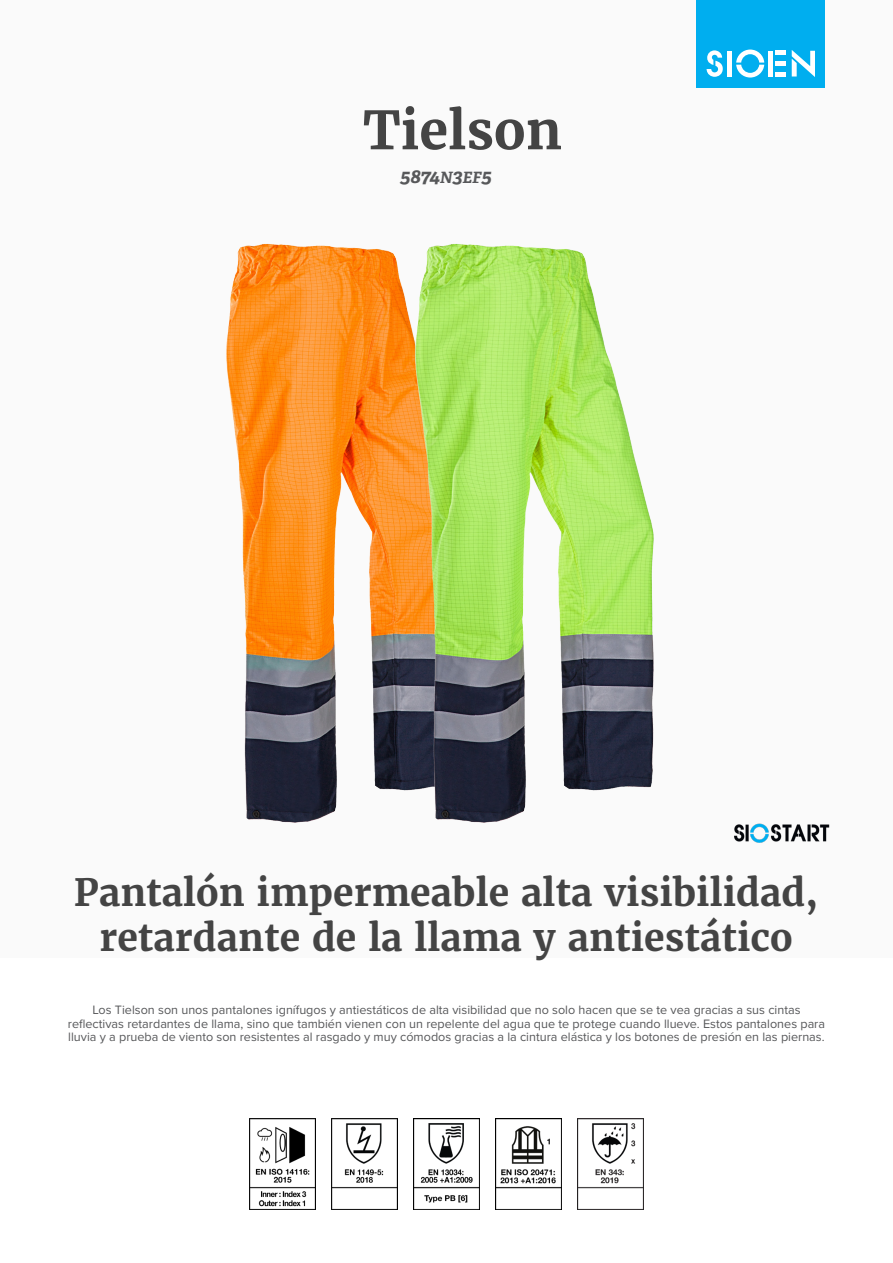
<style>
.page{position:relative;width:893px;height:1263px;background:#fff}
.page>*{position:absolute;margin:0;border:0;box-sizing:border-box;transform-origin:0 0}
.product_name{font:700 52.5px "Merriweather";color:#444}
.product_h2{font:700 37.5px/45px "Merriweather";color:#444;text-align:center}
.product_ref{font:italic 700 19.5px "Adelle";color:#57585a}
.product_description{font:12.6px/13.6px "Proxima Nova";color:#57585a;text-align:center}
.s1{font-size:15.6px}
</style>
<div class="page">
<div style="left:0;top:0;width:893px;height:957px;background:#fafafa"></div>
<div style="left:697px;top:0;width:128px;height:88px;background:#00aeef"></div>
<svg style="left:707px;top:50px;width:16px;height:27px"></svg>
<svg style="left:736px;top:50px;width:28px;height:28px"></svg>
<div style="left:727px;top:51px;width:5px;height:26px;background:#fff"></div>
<div style="left:768px;top:51px;width:5px;height:26px;background:#fff"></div>
<div style="left:775px;top:72px;width:11px;height:5px;background:#fff"></div>
<div style="left:775px;top:61px;width:11px;height:5px;background:#fff"></div>
<hr style="left:775px;top:51px;width:11px;height:4px;background:#fff">
<svg style="left:792px;top:50px;width:23px;height:27px"></svg>
<img style="left:783px;top:824px;width:47px;height:18px">
<img style="left:249px;top:1118px;width:66px;height:92px">
<img style="left:331px;top:1118px;width:67px;height:92px">
<img style="left:413px;top:1118px;width:67px;height:92px">
<img style="left:495px;top:1118px;width:67px;height:92px">
<img style="left:577px;top:1118px;width:67px;height:92px">
<img style="left:226px;top:244px;width:72px;height:579px">
<img style="left:298px;top:244px;width:485px;height:599px">
<p class="product_name" style="left:363px;top:97px;width:200px">Tielson</p>
<p class="product_ref" style="left:400px;top:164px;width:93px">5874<span class="s1">N</span>3<span class="s1">EF</span>5</p>
<p class="product_h2" style="left:74px;top:869px;width:745px">Pantalón impermeable alta visibilidad, retardante de la llama y antiestático</p>
<p class="product_description" style="left:68px;top:1002px;width:759px">Los Tielson son unos pantalones ignífugos y antiestáticos de alta visibilidad que no solo hacen que se te vea gracias a sus cintas reflectivas retardantes de llama, sino que también vienen con un repelente del agua que te protege cuando llueve. Estos pantalones para lluvia y a prueba de viento son resistentes al rasgado y muy cómodos gracias a la cintura elástica y los botones de presión en las piernas.</p>
</div>
